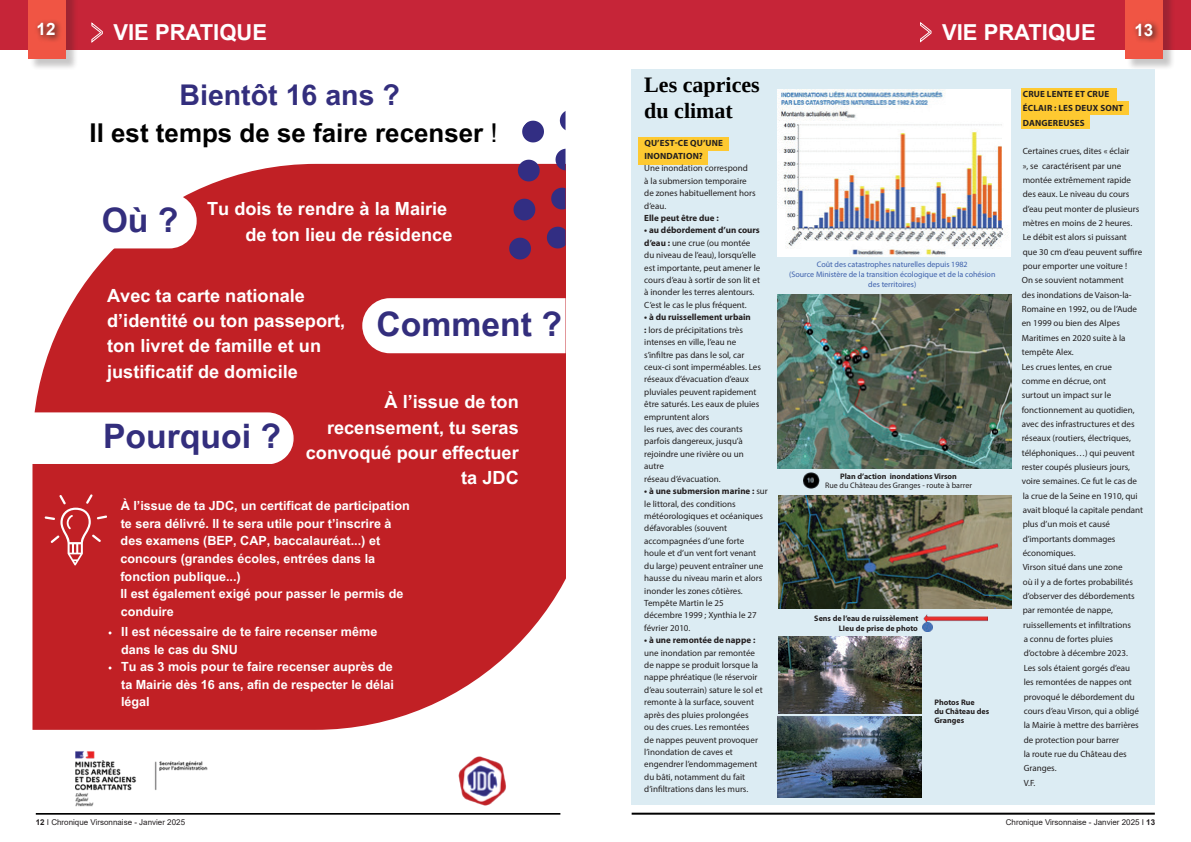
<style>
.page{position:relative;width:1191px;height:842px;background:#fff}
.page>*{position:absolute;margin:0;border:0;box-sizing:border-box;transform-origin:0 0}
.t1{font:700 33.7px "Arial MT Pro";color:#332e7d}
.t2{font:700 28.5px "Arial MT Pro";color:#332e7d}
.t3{font:700 25.9px "Arial MT Pro";color:#000}
.t4{font:700 22px "Arial";color:#fff}
.t5{font:700 22px/25.4px "Liberation Serif";color:#000}
.t6{font:700 18.2px/25.3px "Arial MT Pro";color:#fff;text-align:right}
.t7{font:700 17px "Arial";color:#fff}
.t8{font:700 12.6px/17.5px "Arial MT Pro";color:#fff}
.t9{font:9px/12.4px "Myriad Pro";color:#231f20}
.t10{font:700 9px/14.3px "Myriad Pro";letter-spacing:.02em;color:#231f20}
.t11{font:700 9px "Myriad Pro";color:#231f20}
.t12{font:8px/10px "Myriad Pro";color:#3d60ac;text-align:center}
.t13{font:700 8px/9px "Myriad Pro";color:#231f20;text-align:right}
.t14{font:8px "Arial";color:#231f20}
.t15{font:8px "Myriad Pro";color:#231f20}
.s1{font-family:"Myriad Pro";font-weight:400;font-size:35px}
.s2{font-weight:400}
.s3{font-weight:700}
</style>
<div class="page">
<div style="left:0;top:0;width:1191px;height:50px;background:#c62538"></div>
<div style="left:29px;top:0;width:49px;height:71px;background:#231f20;opacity:.25"></div>
<div style="left:28px;top:0;width:38px;height:58px;background:#f05544"></div>
<div style="left:1126px;top:0;width:49px;height:71px;background:#231f20;opacity:.25"></div>
<div style="left:1125px;top:0;width:37px;height:58px;background:#f05544"></div>
<hr style="left:36px;top:813px;width:524px;height:2px;background:#000">
<hr style="left:631px;top:813px;width:523px;height:2px;background:#000">
<svg style="left:1134px;top:22px;width:25px;height:20px"></svg>
<svg style="left:36px;top:20px;width:25px;height:21px"></svg>
<svg style="left:32px;top:164px;width:533px;height:565px;fill:#c12025"></svg>
<img style="left:76px;top:751px;width:131px;height:55px">
<img style="left:458px;top:756px;width:48px;height:50px">
<svg style="left:547px;top:227px;width:18px;height:21px"></svg>
<svg style="left:509px;top:238px;width:22px;height:21px"></svg>
<svg style="left:551px;top:188px;width:14px;height:21px"></svg>
<svg style="left:513px;top:199px;width:22px;height:21px"></svg>
<svg style="left:555px;top:149px;width:10px;height:21px"></svg>
<svg style="left:518px;top:160px;width:21px;height:21px"></svg>
<svg style="left:560px;top:111px;width:5px;height:19px"></svg>
<svg style="left:522px;top:121px;width:22px;height:21px"></svg>
<img style="left:76px;top:193px;width:121px;height:55px">
<img style="left:362px;top:298px;width:203px;height:55px">
<img style="left:32px;top:412px;width:262px;height:52px">
<svg style="left:45px;top:494px;width:62px;height:71px"></svg>
<div style="left:631px;top:70px;width:524px;height:735px;background:#dcecf3"></div>
<div style="left:1020px;top:88px;width:96px;height:13px;background:#fec931"></div>
<div style="left:1020px;top:101px;width:108px;height:14px;background:#fec931"></div>
<div style="left:1020px;top:115px;width:69px;height:13px;background:#fec931"></div>
<div style="left:638px;top:137px;width:91px;height:14px;background:#fec931"></div>
<div style="left:638px;top:151px;width:70px;height:14px;background:#fec931"></div>
<img style="left:777px;top:89px;width:233px;height:168px">
<img style="left:777px;top:294px;width:234px;height:174px">
<img style="left:803px;top:472px;width:16px;height:17px">
<img style="left:778px;top:495px;width:233px;height:114px">
<img style="left:923px;top:615px;width:64px;height:7px">
<svg style="left:922px;top:622px;width:10px;height:9px"></svg>
<img style="left:777px;top:717px;width:144px;height:80px">
<img style="left:778px;top:636px;width:143px;height:77px">
<h3 class="t4" style="left:37px;top:17px;width:232px"><sup>12</sup> <span class="s1">&gt;</span> VIE PRATIQUE</h3>
<h3 class="t7" style="left:1134px;top:18px;width:20px">13</h3>
<h3 class="t4" style="left:919px;top:17px;width:178px"><span class="s1">&gt;</span> VIE PRATIQUE</h3>
<h2 class="t2" style="left:179px;top:78px;width:222px">Bientôt 16 ans ?</h2>
<h3 class="t3" style="left:90px;top:118px;width:409px">Il est temps de se faire recenser <span class="s2">!</span></h3>
<h1 class="t1" style="left:102px;top:200px;width:78px">Où ?</h1>
<h3 class="t6" style="left:207px;top:197px;width:247px">Tu dois te rendre à la Mairie de ton lieu de résidence</h3>
<h3 class="t6" style="left:107px;top:283px;width:240px;text-align:left">Avec ta carte nationale d’identité ou ton passeport, ton livret de famille et un justificatif de domicile</h3>
<h1 class="t1" style="left:376px;top:305px;width:187px">Comment ?</h1>
<h3 class="t6" style="left:306px;top:390px;width:214px">À l’issue de ton recensement, tu seras convoqué pour effectuer ta JDC</h3>
<p class="t8" style="left:120px;top:498px;width:291px">À l’issue de ta JDC, un certificat de participation te sera délivré. Il te sera utile pour t’inscrire à des examens (BEP, CAP, baccalauréat...) et concours (grandes écoles, entrées dans la fonction publique...)<br>Il est également exigé pour passer le permis de conduire</p>
<h3 class="t8" style="left:121px;top:624px;width:274px">Il est nécessaire de te faire recenser même dans le cas du SNU<br>Tu as 3 mois pour te faire recenser auprès de ta Mairie dès 16 ans, afin de respecter le délai légal</h3>
<h1 class="t1" style="left:103px;top:416px;width:179px">Pourquoi ?</h1>
<h3 class="t5" style="left:644px;top:72px;width:117px">Les caprices du climat</h3>
<p class="t10" style="left:644px;top:137px;width:80px;line-height:12.4px">QU’EST-CE QU’UNE<br>INONDATION?</p>
<p class="t9" style="left:644px;top:162px;width:113px">Une inondation correspond<br>à la submersion temporaire de zones habituellement hors d’eau.</p>
<p class="t11" style="left:644px;top:212px;width:76px">Elle peut être due :</p>
<p class="t9" style="left:644px;top:224px;width:117px"><span class="s3">• au débordement d’un cours d’eau :</span> une crue (ou montée du niveau de l’eau), lorsqu’elle est importante, peut amener le cours d’eau à sortir de son lit et à inonder les terres alentours.<br>C’est le cas le plus fréquent.</p>
<p class="t9" style="left:644px;top:311px;width:118px"><span class="s3">• à du ruissellement urbain<br>:</span> lors de précipitations très intenses en ville, l’eau ne s’infiltre pas dans le sol, car ceux-ci sont imperméables. Les réseaux d’évacuation d’eaux pluviales peuvent rapidement être saturés. Les eaux de pluies empruntent alors<br>les rues, avec des courants parfois dangereux, jusqu’à rejoindre une rivière ou un autre<br>réseau d’évacuation.</p>
<p class="t9" style="left:644px;top:485px;width:125px"><span class="s3">• à une submersion marine :</span> sur le littoral, des conditions météorologiques et océaniques défavorables (souvent accompagnées d’une forte houle et d’un vent fort venant du large) peuvent entraîner une hausse du niveau marin et alors inonder les zones côtières.<br>Tempête Martin le 25<br>décembre 1999 ; Xynthia le 27 février 2010.</p>
<p class="t11" style="left:644px;top:634px;width:113px">• à une remontée de nappe :</p>
<p class="t9" style="left:644px;top:646px;width:120px">une inondation par remontée de nappe se produit lorsque la nappe phréatique (le réservoir d’eau souterrain) sature le sol et remonte à la surface, souvent après des pluies prolongées<br>ou des crues. Les remontées<br>de nappes peuvent provoquer l’inondation de caves et engendrer l’endommagement du bâti, notamment du fait d’infiltrations dans les murs.</p>
<p class="t12" style="left:789px;top:259px;width:208px">Coût des catastrophes naturelles depuis 1982<br>(Source Ministère de la transition écologique et de la cohésion des territoires)</p>
<p class="t13" style="left:840px;top:472px;width:118px">Plan d’action inondations Virson</p>
<p class="t15" style="left:825px;top:481px;width:148px">Rue du Château des Granges - route à barrer</p>
<p class="t13" style="left:814px;top:613px;width:106px;line-height:9.6px">Sens de l’eau de ruissèlement<br>LIeu de prise de photo</p>
<p class="t13" style="left:934px;top:697px;width:56px;text-align:left">Photos Rue<br>du Château des<br>Granges</p>
<p class="t10" style="left:1022px;top:86px;width:102px">CRUE LENTE ET CRUE<br>ÉCLAIR : LES DEUX SONT<br>DANGEREUSES</p>
<p class="t9" style="left:1021px;top:144px;width:123px;line-height:14.3px">Certaines crues, dites « éclair<br>», se caractérisent par une montée extrêmement rapide des eaux. Le niveau du cours d’eau peut monter de plusieurs mètres en moins de 2 heures.<br>Le débit est alors si puissant<br>que 30 cm d’eau peuvent suffire pour emporter une voiture !<br>On se souvient notamment<br>des inondations de Vaison-la-<br>Romaine en 1992, ou de l’Aude en 1999 ou bien des Alpes<br>Maritimes en 2020 suite à la tempête Alex.<br>Les crues lentes, en crue<br>comme en décrue, ont<br>surtout un impact sur le fonctionnement au quotidien, avec des infrastructures et des réseaux (routiers, électriques, téléphoniques…) qui peuvent rester coupés plusieurs jours, voire semaines. Ce fut le cas de la crue de la Seine en 1910, qui avait bloqué la capitale pendant plus d’un mois et causé d’importants dommages économiques.<br>Virson situé dans une zone<br>où il y a de fortes probabilités d’observer des débordements par remontée de nappe, ruissellements et infiltrations<br>a connu de fortes pluies d’octobre à décembre 2023.<br>Les sols étaient gorgés d’eau<br>les remontées de nappes ont provoqué le débordement du cours d’eau Virson, qui a obligé la Mairie à mettre des barrières de protection pour barrer<br>la route rue du Château des<br>Granges.<br>V.F.</p>
<p class="t14" style="left:36px;top:817px;width:151px"><span class="s3">12</span> I Chronique Virsonnaise - Janvier 2025</p>
<p class="t14" style="left:1005px;top:817px;width:151px">Chronique Virsonnaise - Janvier 2025 I <span class="s3">13</span></p>
</div>
